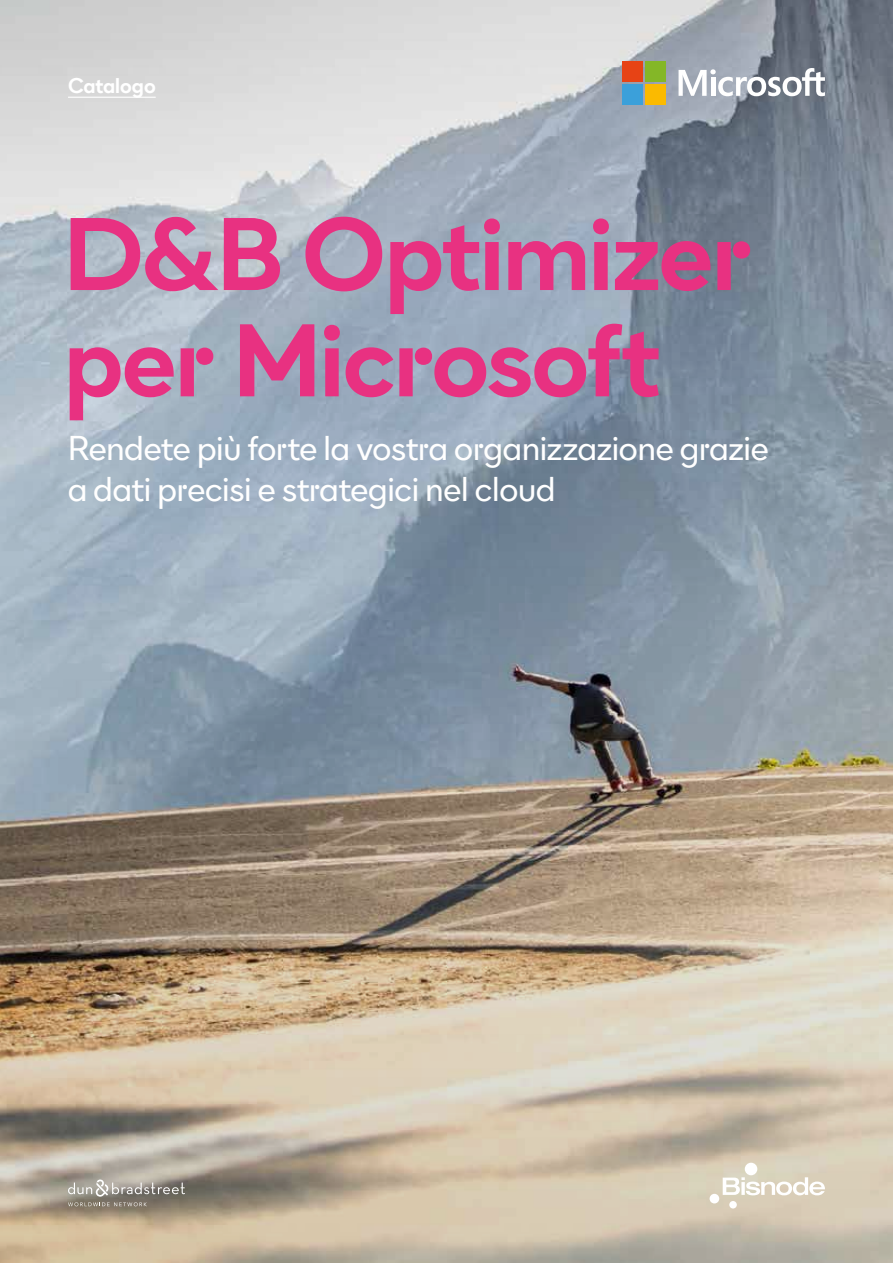
<style>
.page{position:relative;width:893px;height:1263px;background:#fff}
.page>*{position:absolute;margin:0;border:0;box-sizing:border-box;transform-origin:0 0}
.t1{font:700 96px/106.2px "Bisnode Sans";letter-spacing:-.01em;color:#e83181}
.t2{font:31.5px/40.5px "Bisnode Sans";letter-spacing:-.01em;color:#fff}
.t3{font:700 19.5px "Bisnode Sans";letter-spacing:.005em;color:#fff}
</style>
<div class="page">
<img style="left:0;top:0;width:893px;height:1263px">
<svg style="left:723px;top:1177px;width:102px;height:18px"></svg>
<div style="left:745px;top:1163px;width:12px;height:12px;background:#fff;border-radius:50%"></div>
<div style="left:710px;top:1194px;width:9px;height:9px;background:#fff;border-radius:50%"></div>
<div style="left:729px;top:1201px;width:8px;height:7px;background:#fff;border-radius:50%"></div>
<svg style="left:68px;top:1179px;width:117px;height:27px;background:#99948a"></svg>
<hr style="left:68px;top:97px;width:88px;height:1px;background:#fff">
<svg style="left:679px;top:68px;width:146px;height:28px"></svg>
<div style="left:622px;top:61px;width:21px;height:21px;background:#e74315"></div>
<div style="left:645px;top:61px;width:21px;height:21px;background:#84b727"></div>
<div style="left:622px;top:84px;width:21px;height:20px;background:#3ba0da"></div>
<div style="left:645px;top:84px;width:21px;height:20px;background:#fbba00"></div>
<p class="t3" style="left:68px;top:73px;width:89px">Catalogo</p>
<h1 class="t1" style="left:65px;top:199px;width:688px">D&amp;B Optimizer per Microsoft</h1>
<p class="t2" style="left:68px;top:428px;width:702px">Rendete più forte la vostra organizzazione grazie a dati precisi e strategici nel cloud</p>
</div>
